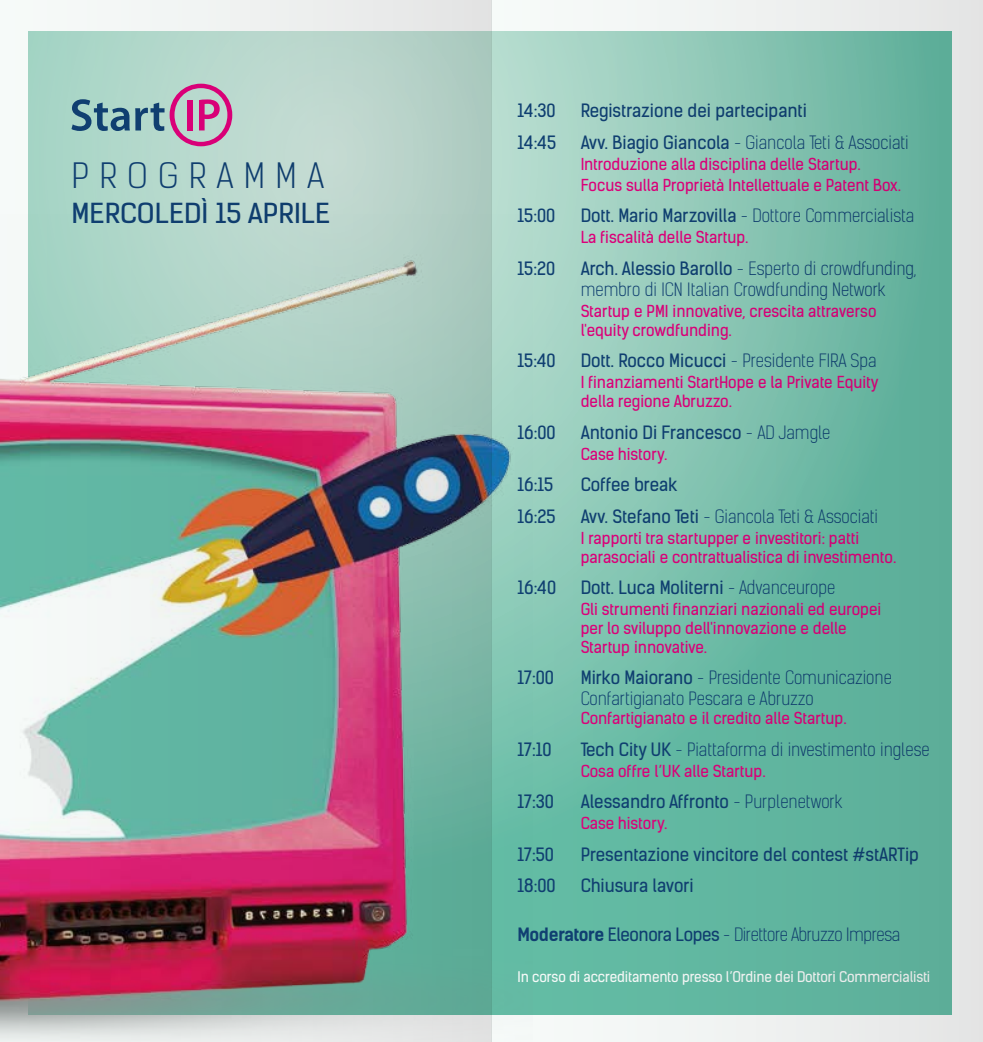
<style>
.page{position:relative;width:983px;height:1042px;background:#fff}
.page>*{position:absolute;margin:0;border:0;box-sizing:border-box;transform-origin:0 0}
.t1{font:300 33.25px "Kelson Sans";letter-spacing:.28em;color:#114175;scale:1.1 1}
.t2{font:26.25px "Kelson Sans";color:#114175;scale:1.1 1}
.t3{font:300 17.5px/21px "Kelson Sans";color:#114175}
.t4{font:17.5px "Kelson Sans";color:#114175}
.t5{font:300 17.5px "Kelson Sans";letter-spacing:-.025em;color:#114175}
.t6{font:15.75px/18.9px "Kelson Sans";color:#e6007e}
.t7{font:14px "Kelson Sans";letter-spacing:-.01em;color:#fff}
.s1{font-weight:400}
.s2{font-weight:300}
.s3{font-weight:700}
</style>
<div class="page">
<img style="left:0;top:0;width:491px;height:1042px">
<svg style="left:491px;top:0;width:491px;height:1042px;background:#84c3b2"></svg>
<h1 class="t1" style="left:71px;top:156px;width:231px">PROGRAMMA</h1>
<h2 class="t2" style="left:71px;top:197px;width:236px">MERCOLEDÌ 15 APRILE</h2>
<p class="t4" style="left:517px;top:100px;width:39px">14:30</p>
<p class="t4" style="left:580px;top:100px;width:228px">Registrazione dei partecipanti</p>
<p class="t4" style="left:517px;top:131px;width:40px">14:45</p>
<p class="t3" style="left:580px;top:132px;width:329px"><span class="s1">Avv. Biagio Giancola</span> - Giancola Teti &amp; Associati</p>
<p class="t6" style="left:580px;top:153px;width:321px;line-height:21px">Introduzione alla disciplina delle Startup.<br>Focus sulla Proprietà Intellettuale e Patent Box.</p>
<p class="t4" style="left:517px;top:205px;width:39px">15:00</p>
<p class="t3" style="left:580px;top:206px;width:335px"><span class="s1">Dott. Mario Marzovilla</span> - Dottore Commercialista</p>
<p class="t6" style="left:580px;top:228px;width:169px">La fiscalità delle Startup.</p>
<p class="t4" style="left:517px;top:257px;width:39px">15:20</p>
<p class="t3" style="left:580px;top:258px;width:337px"><span class="s1">Arch. Alessio Barollo</span> - Esperto di crowdfunding, membro di ICN Italian Crowdfunding Network</p>
<p class="t6" style="left:580px;top:301px;width:297px">Startup e PMI innovative, crescita attraverso l'equity crowdfunding.</p>
<p class="t4" style="left:517px;top:350px;width:39px">15:40</p>
<p class="t3" style="left:580px;top:350px;width:297px"><span class="s1">Dott. Rocco Micucci</span> - Presidente FIRA Spa</p>
<p class="t6" style="left:580px;top:373px;width:299px">I finanziamenti StartHope e la Private Equity della regione Abruzzo.</p>
<p class="t4" style="left:517px;top:421px;width:39px">16:00</p>
<p class="t4" style="left:580px;top:421px;width:251px">Antonio Di Francesco <span class="s2">- AD Jamgle</span></p>
<p class="t6" style="left:580px;top:444px;width:88px">Case history.</p>
<p class="t4" style="left:517px;top:474px;width:37px">16:15</p>
<p class="t4" style="left:580px;top:474px;width:98px">Coffee break</p>
<p class="t4" style="left:517px;top:505px;width:39px">16:25</p>
<p class="t3" style="left:580px;top:506px;width:299px"><span class="s1">Avv. Stefano Teti</span> - Giancola Teti &amp; Associati</p>
<p class="t6" style="left:580px;top:528px;width:317px">I rapporti tra startupper e investitori: patti parasociali e contrattualistica di investimento.</p>
<p class="t4" style="left:517px;top:577px;width:40px">16:40</p>
<p class="t4" style="left:580px;top:577px;width:256px">Dott. Luca Moliterni <span class="s2">- Advanceurope</span></p>
<p class="t6" style="left:580px;top:600px;width:302px">Gli strumenti finanziari nazionali ed europei per lo sviluppo dell'innovazione e delle<br>Startup innovative.</p>
<p class="t4" style="left:517px;top:667px;width:38px">17:00</p>
<p class="t3" style="left:580px;top:668px;width:313px"><span class="s1">Mirko Maiorano</span> - Presidente Comunicazione<br>Confartigianato Pescara e Abruzzo</p>
<p class="t6" style="left:580px;top:709px;width:267px">Confartigianato e il credito alle Startup.</p>
<p class="t4" style="left:517px;top:738px;width:35px">17:10</p>
<p class="t3" style="left:580px;top:739px;width:350px"><span class="s1">Tech City UK</span> - Piattaforma di investimento inglese</p>
<p class="t6" style="left:580px;top:761px;width:186px">Cosa offre l’UK alle Startup.</p>
<p class="t4" style="left:517px;top:791px;width:38px">17:30</p>
<p class="t4" style="left:580px;top:791px;width:263px">Alessandro Affronto <span class="s2">- Purplenetwork</span></p>
<p class="t6" style="left:580px;top:814px;width:88px">Case history.</p>
<p class="t4" style="left:517px;top:843px;width:38px">17:50</p>
<p class="t4" style="left:580px;top:843px;width:340px">Presentazione vincitore del contest #stARTip</p>
<p class="t4" style="left:517px;top:875px;width:39px">18:00</p>
<p class="t4" style="left:580px;top:875px;width:114px">Chiusura lavori</p>
<p class="t5" style="left:517px;top:924px;width:384px"><span class="s3">Moderatore</span> <span class="s1">Eleonora Lopes</span> - Direttore Abruzzo Impresa</p>
<p class="t7" style="left:517px;top:968px;width:414px">In corso di accreditamento presso l’Ordine dei Dottori Commercialisti</p>
</div>
